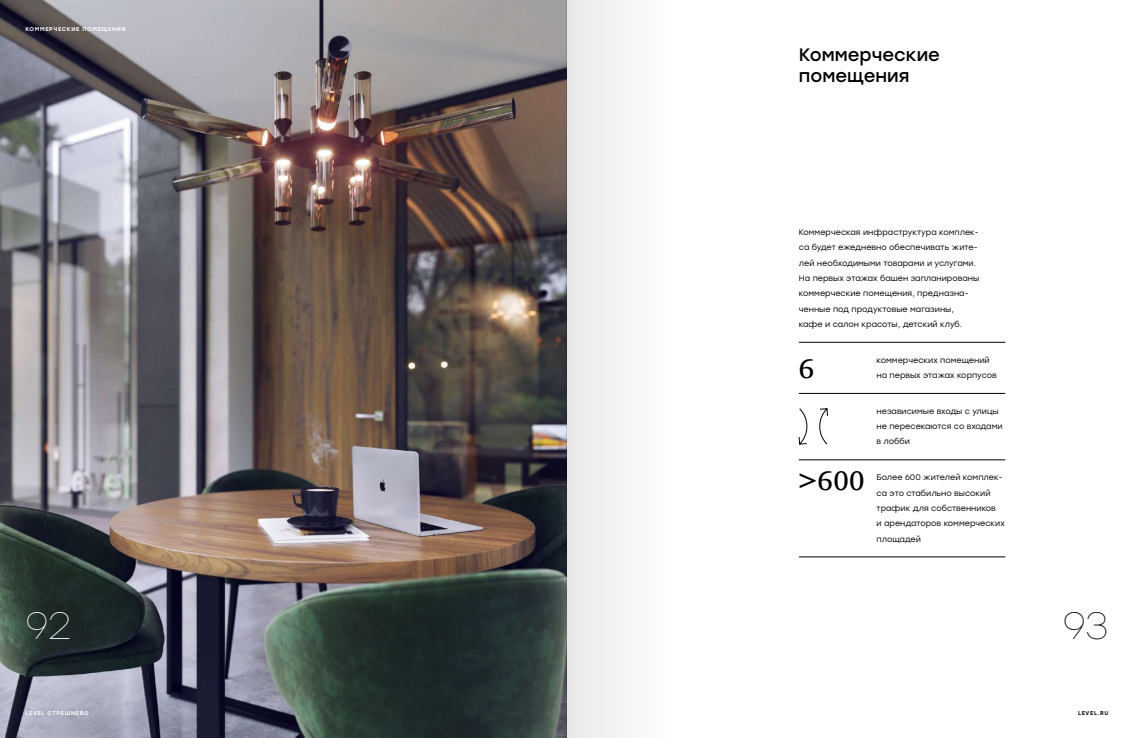
<style>
.page{position:relative;width:1134px;height:738px;background:#fff}
.page>*{position:absolute;margin:0;border:0;box-sizing:border-box;transform-origin:0 0}
.t1{font:100 38px "Stolzl";color:#fff}
.t2{font:100 38px "Stolzl";color:#000}
.t3{font:28px "Swift C";color:#000}
.t4{font:18px/20.4px "Stolzl";color:#000}
.t5{font:8px/15.3px "Stolzl";color:#000}
.t6{font:500 5.5px "Stolzl";letter-spacing:.125em;color:#fff}
.t7{font:500 5.5px "Stolzl";letter-spacing:.125em;color:#000}
</style>
<div class="page">
<img style="left:0;top:0;width:567px;height:737px">
<hr style="left:799px;top:393px;width:206px;height:1px;background:#000">
<hr style="left:799px;top:342px;width:206px;height:1px;background:#000">
<hr style="left:799px;top:459px;width:206px;height:1px;background:#000">
<hr style="left:799px;top:556px;width:206px;height:1px;background:#000">
<svg style="left:799px;top:408px;width:29px;height:36px"></svg>
<div style="left:567px;top:0;width:103px;height:737px;background:#f4f4f4"></div>
<p class="t6" style="left:26px;top:25px;width:101px">КОММЕРЧЕСКИЕ ПОМЕЩЕНИЯ</p>
<h3 class="t4" style="left:799px;top:44px;width:143px">Коммерческие помещения</h3>
<p class="t5" style="left:799px;top:224px;width:182px">Коммерческая инфраструктура комплек&shy;са будет ежедневно обеспечивать жите&shy;лей необходимыми товарами и услугами.<br>На первых этажах башен запланированы коммерческие помещения, предназна&shy;ченные под продуктовые магазины, кафе и салон красоты, детский клуб.</p>
<h2 class="t3" style="left:799px;top:352px;width:17px">6</h2>
<h2 class="t3" style="left:799px;top:464px;width:67px">&gt;600</h2>
<p class="t5" style="left:876px;top:351px;width:122px">коммерческих помещений на первых этажах корпусов</p>
<p class="t5" style="left:876px;top:403px;width:128px">независимые входы с улицы не пересекаются со входами в лобби</p>
<p class="t5" style="left:876px;top:469px;width:130px">Более 600 жителей комплек&shy;са это стабильно высокий трафик для собственников<br>и арендаторов коммерческих площадей</p>
<h1 class="t1" style="left:26px;top:599px;width:47px">92</h1>
<h1 class="t2" style="left:1063px;top:599px;width:47px">93</h1>
<p class="t6" style="left:26px;top:708px;width:65px">LEVEL СТРЕШНЕВО</p>
<p class="t7" style="left:1078px;top:708px;width:32px">LEVEL.RU</p>
</div>
